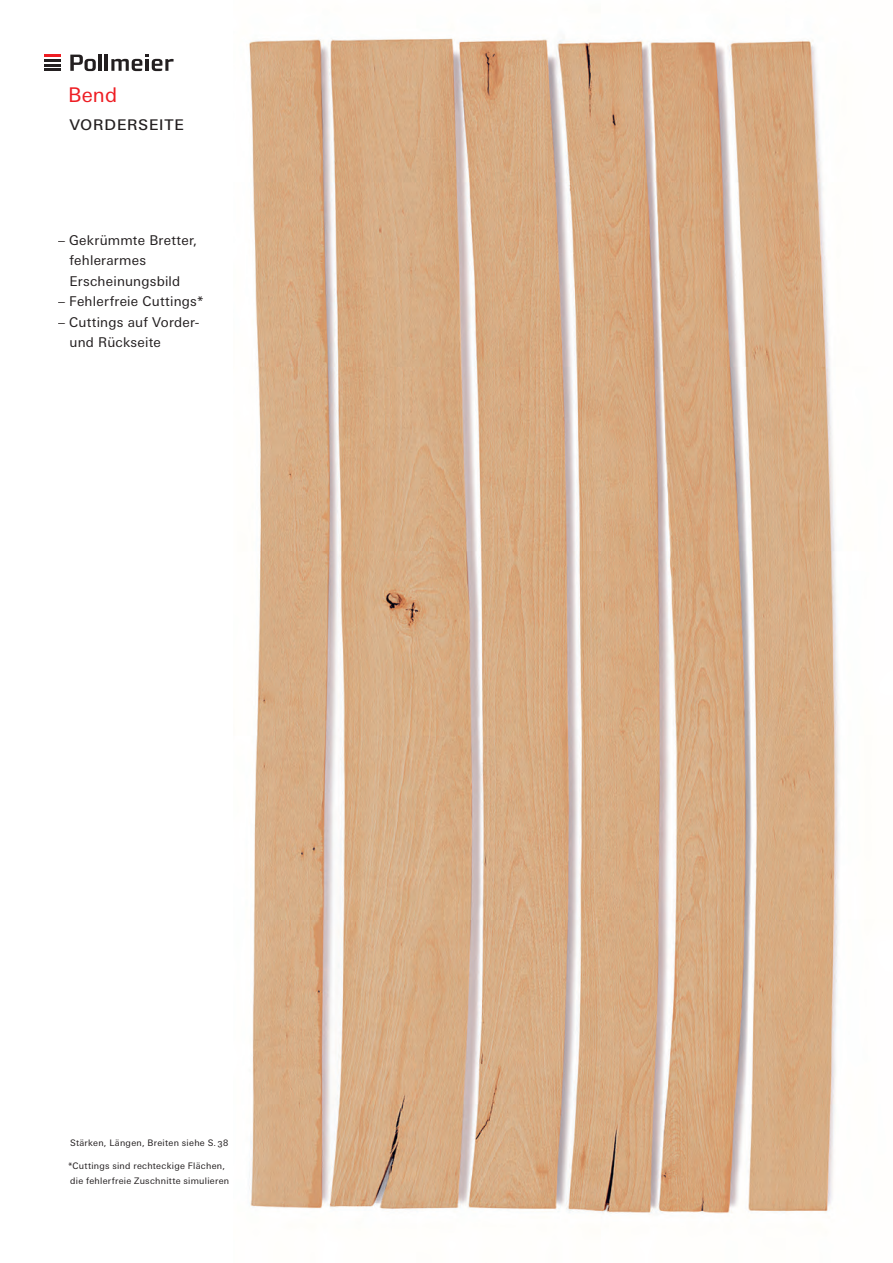
<style>
.page{position:relative;width:893px;height:1263px;background:#fff}
.page>*{position:absolute;margin:0;border:0;box-sizing:border-box;transform-origin:0 0}
.Headline-Sortierung{font:20.25px "Univers Next W1 G";color:#ee1d23}
.t1{font:19.5px "Univers Next W1 G";letter-spacing:.02em;color:#231f20}
.t2{font:13.5px/20.4px "Univers Next W1 G";letter-spacing:.015em;color:#231f20}
.t3{font:9px/15.3px "Univers Next W1 G";letter-spacing:.03em;color:#231f20;text-align:center}
</style>
<div class="page">
<svg style="left:44px;top:55px;width:16px;height:2px"></svg>
<hr style="left:44px;top:59px;width:16px;height:3px;background:#231f20">
<svg style="left:44px;top:64px;width:16px;height:2px"></svg>
<hr style="left:44px;top:68px;width:16px;height:3px;background:#231f20">
<hr style="left:99px;top:54px;width:3px;height:17px;background:#231f20">
<hr style="left:105px;top:54px;width:3px;height:17px;background:#231f20">
<svg style="left:70px;top:55px;width:26px;height:16px"></svg>
<svg style="left:111px;top:54px;width:63px;height:17px"></svg>
<img style="left:249px;top:38px;width:590px;height:1176px">
<p class="Headline-Sortierung" style="left:68px;top:83px;width:51px">Bend</p>
<h2 class="t1" style="left:69px;top:112px;width:116px">vorderseite</h2>
<h3 class="t2" style="left:70px;top:230px;width:129px;text-indent:-12px">– Gekrümmte Bretter, fehlerarmes<br>Erscheinungsbild</h3>
<h3 class="t2" style="left:58px;top:291px;width:148px">– Fehlerfreie Cuttings*</h3>
<h3 class="t2" style="left:70px;top:312px;width:132px;text-indent:-12px">– Cuttings auf Vorder&shy;und Rückseite</h3>
<p class="t3" style="left:70px;top:1135px;width:160px">Stärken, Längen, Breiten siehe S. 38</p>
<p class="t3" style="left:67px;top:1158px;width:164px">*Cuttings sind rechteckige Flächen, die fehlerfreie Zuschnitte simulieren</p>
</div>
